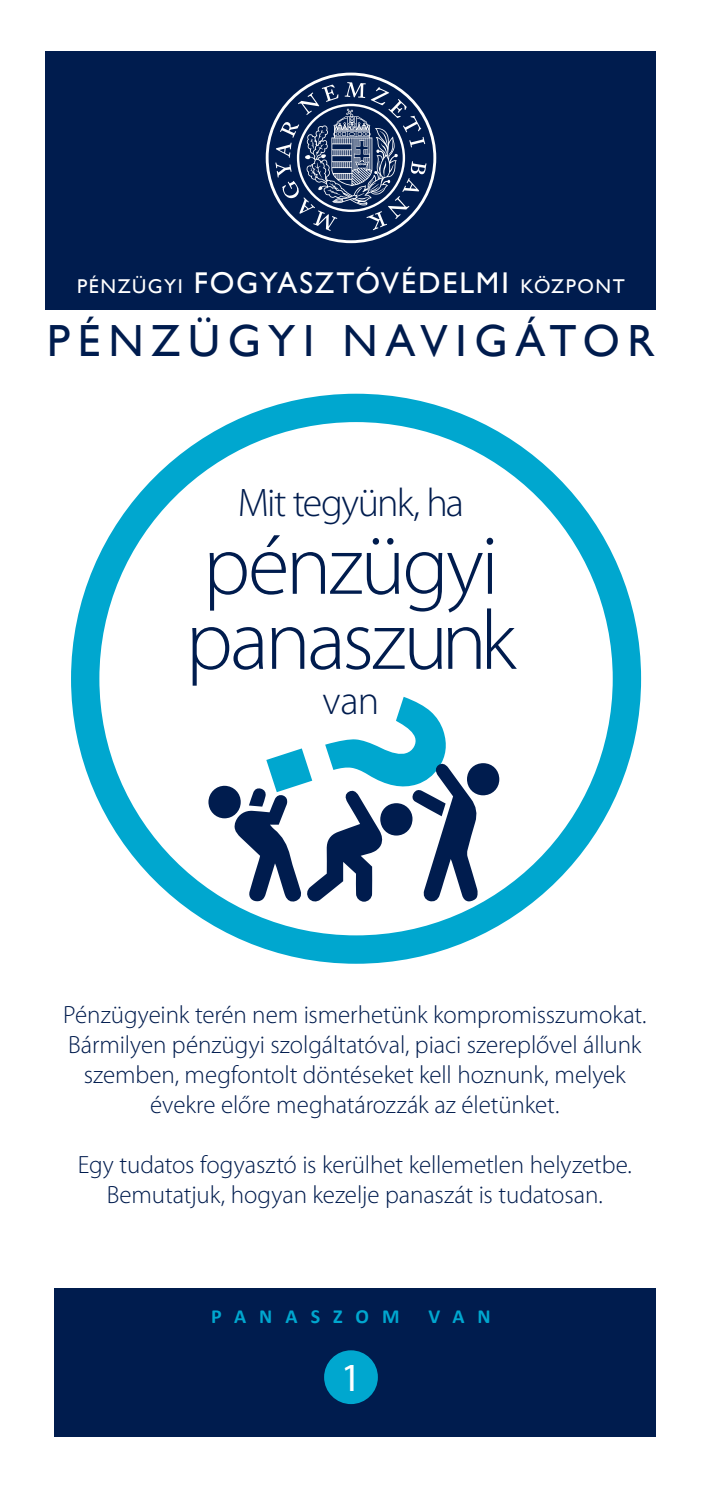
<style>
.page{position:relative;width:702px;height:1489px;background:#fff}
.page>*{position:absolute;margin:0;border:0;box-sizing:border-box;transform-origin:0 0}
.t1{font:300 85px "Myriad Pro";letter-spacing:-.03em;color:#001c4e}
.t2{font:45px "Gill Sans";letter-spacing:.175em;color:#001c4e}
.t3{font:300 40px "Myriad Pro";letter-spacing:-.04em;color:#001c4e}
.t4{font:40px "Myriad Pro";color:#fff}
.t5{font:30px "Gill Sans";letter-spacing:.06em;color:#fff}
.P_talpas{font:300 25px/30px "Myriad Pro";letter-spacing:-.005em;color:#001c4e;text-align:center}
.t6{font:700 20px "Calibri";letter-spacing:.65em;color:#00a7cf}
.s1{font-size:20px}
</style>
<div class="page">
<div style="left:71px;top:394px;width:570px;height:569px;border:28px solid #00a7cf;border-radius:50%"></div>
<div style="left:45px;top:52px;width:611px;height:258px;background:#001c4e"></div>
<div style="left:54px;top:1288px;width:601px;height:148px;background:#001c4e"></div>
<svg style="left:266px;top:73px;width:170px;height:170px"></svg>
<div style="left:324px;top:1350px;width:54px;height:53px;background:#00a7cf;border-radius:50%"></div>
<svg style="left:208px;top:696px;width:291px;height:206px"></svg>
<p class="t5" style="left:77px;top:266px;width:549px"><span class="s1">PÉNZÜGYI</span> FOGYASZTÓVÉDELMI <span class="s1">KÖZPONT</span></p>
<p class="t2" style="left:47px;top:314px;width:609px">PÉNZÜGYI NAVIGÁTOR</p>
<p class="t3" style="left:238px;top:479px;width:228px">Mit tegyünk, ha</p>
<p class="t1" style="left:203px;top:514px;width:297px">pénzügyi</p>
<p class="t1" style="left:186px;top:589px;width:332px">panaszunk</p>
<p class="t3" style="left:322px;top:676px;width:58px">van</p>
<p class="P_talpas" style="left:63px;top:999px;width:585px">Pénzügyeink terén nem ismerhetünk kompromisszumokat.<br>Bármilyen pénzügyi szolgáltatóval, piaci szereplővel állunk szemben, megfontolt döntéseket kell hoznunk, melyek évekre előre meghatározzák az életünket.</p>
<p class="P_talpas" style="left:78px;top:1149px;width:555px">Egy tudatos fogyasztó is kerülhet kellemetlen helyzetbe.<br>Bemutatjuk, hogyan kezelje panaszát is tudatosan.</p>
<p class="t6" style="left:211px;top:1303px;width:190px">PANASZOM</p>
<p class="t6" style="left:428px;top:1303px;width:64px">VAN</p>
<p class="t4" style="left:341px;top:1352px;width:22px">1</p>
</div>
